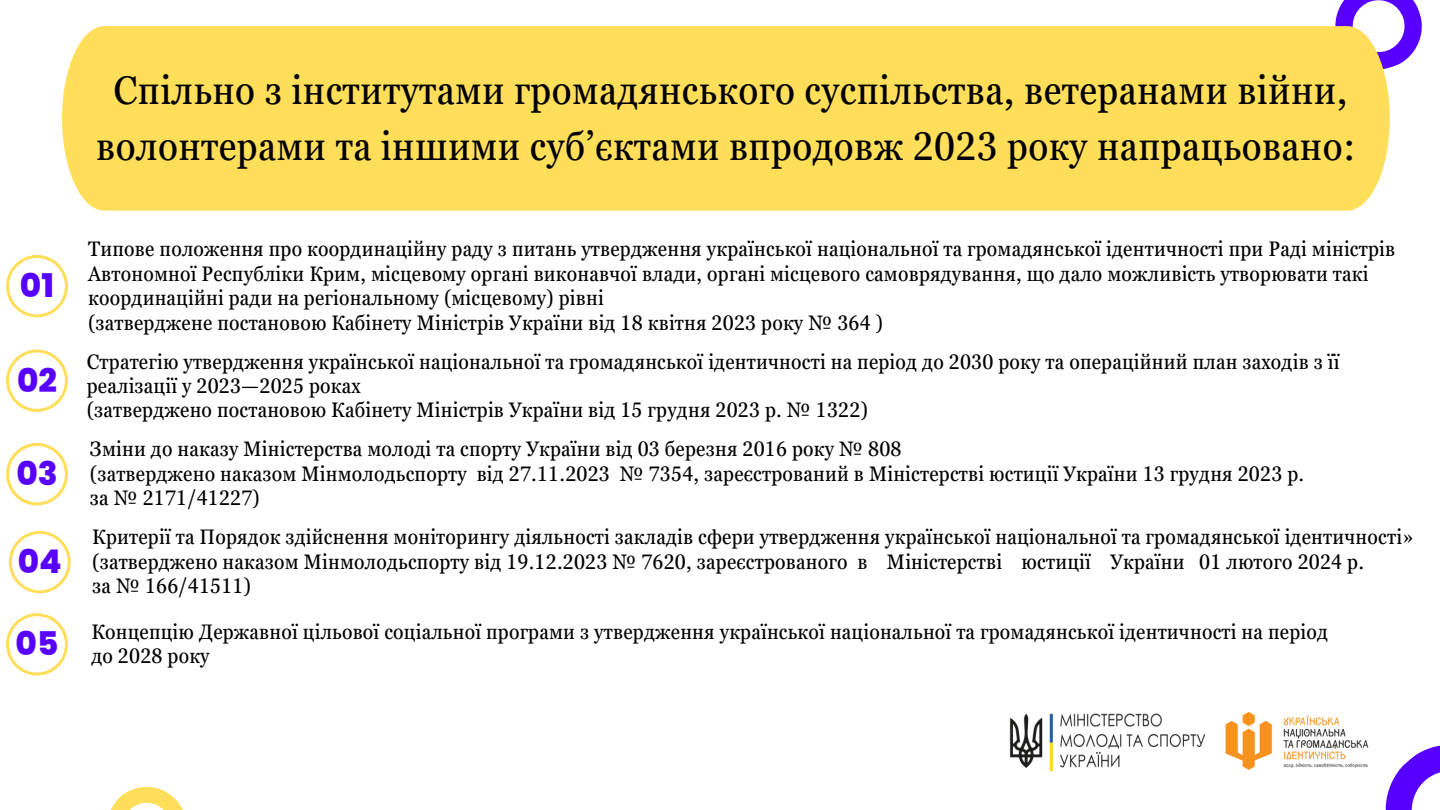
<style>
.page{position:relative;width:1440px;height:810px;background:#fff}
.page>*{position:absolute;margin:0;border:0;box-sizing:border-box;transform-origin:0 0}
.t1{font:condensed 40px/55.5px "Georgia Pro";letter-spacing:.01em;color:#000;text-align:center}
.t2{font:800 32.6px "Poppins";color:#5800ff}
.t3{font:condensed 21px/24.4px "Georgia Pro";letter-spacing:.01em;color:#000}
</style>
<div class="page">
<svg style="left:1335px;top:0;width:87px;height:68px"></svg>
<div style="left:62px;top:26px;width:1328px;height:185px;background:#ffde59"></div>
<svg style="left:6px;top:255px;width:62px;height:62px"></svg>
<svg style="left:6px;top:349px;width:62px;height:63px"></svg>
<svg style="left:6px;top:443px;width:62px;height:62px"></svg>
<svg style="left:110px;top:787px;width:73px;height:23px"></svg>
<svg style="left:1385px;top:745px;width:55px;height:65px"></svg>
<svg style="left:9px;top:531px;width:61px;height:62px"></svg>
<svg style="left:6px;top:613px;width:62px;height:62px"></svg>
<img style="left:1225px;top:711px;width:144px;height:59px">
<img style="left:1009px;top:713px;width:197px;height:59px">
<p class="t1" style="left:96px;top:62px;width:1261px">Спільно з інститутами громадянського суспільства, ветеранами війни, волонтерами та іншими суб’єктами впродовж 2023 року напрацьовано:</p>
<h1 class="t2" style="left:20px;top:263px;width:36px">01</h1>
<p class="t2" style="left:17px;top:358px;width:41px">02</p>
<p class="t2" style="left:16px;top:451px;width:43px">03</p>
<p class="t2" style="left:18px;top:539px;width:45px">04</p>
<p class="t2" style="left:16px;top:621px;width:44px">05</p>
<p class="t3" style="left:88px;top:237px;width:1309px">Типове положення про координаційну раду з питань утвердження української національної та громадянської ідентичності при Раді міністрів<br>Автономної Республіки Крим, місцевому органі виконавчої влади, органі місцевого самоврядування, що дало можливість утворювати такі координаційні ради на регіональному (місцевому) рівні</p>
<p class="t3" style="left:88px;top:310px;width:796px">(затверджене постановою Кабінету Міністрів України від 18 квітня 2023 року № 364 )</p>
<p class="t3" style="left:87px;top:349px;width:1254px">Стратегію утвердження української національної та громадянської ідентичності на період до 2030 року та операційний план заходів з її реалізації у 2023—2025 роках</p>
<p class="t3" style="left:87px;top:398px;width:783px">(затверджено постановою Кабінету Міністрів України від 15 грудня 2023 р. № 1322)</p>
<p class="t3" style="left:90px;top:437px;width:813px">Зміни до наказу Міністерства молоді та спорту України від 03 березня 2016 року № 808</p>
<p class="t3" style="left:90px;top:461px;width:1216px">(затверджено наказом Мінмолодьспорту від 27.11.2023 № 7354, зареєстрований в Міністерстві юстиції України 13 грудня 2023 р.</p>
<p class="t3" style="left:90px;top:486px;width:171px">за № 2171/41227)</p>
<p class="t3" style="left:92px;top:525px;width:1323px">Критерії та Порядок здійснення моніторингу діяльності закладів сфери утвердження української національної та громадянської ідентичності»</p>
<p class="t3" style="left:92px;top:549px;width:1273px">(затверджено наказом Мінмолодьспорту від 19.12.2023 № 7620, зареєстрованого в Міністерстві юстиції України 01 лютого 2024 р.</p>
<p class="t3" style="left:92px;top:574px;width:160px">за № 166/41511)</p>
<p class="t3" style="left:91px;top:619px;width:1238px">Концепцію Державної цільової соціальної програми з утвердження української національної та громадянської ідентичності на період</p>
<p class="t3" style="left:91px;top:644px;width:120px">до 2028 року</p>
</div>
